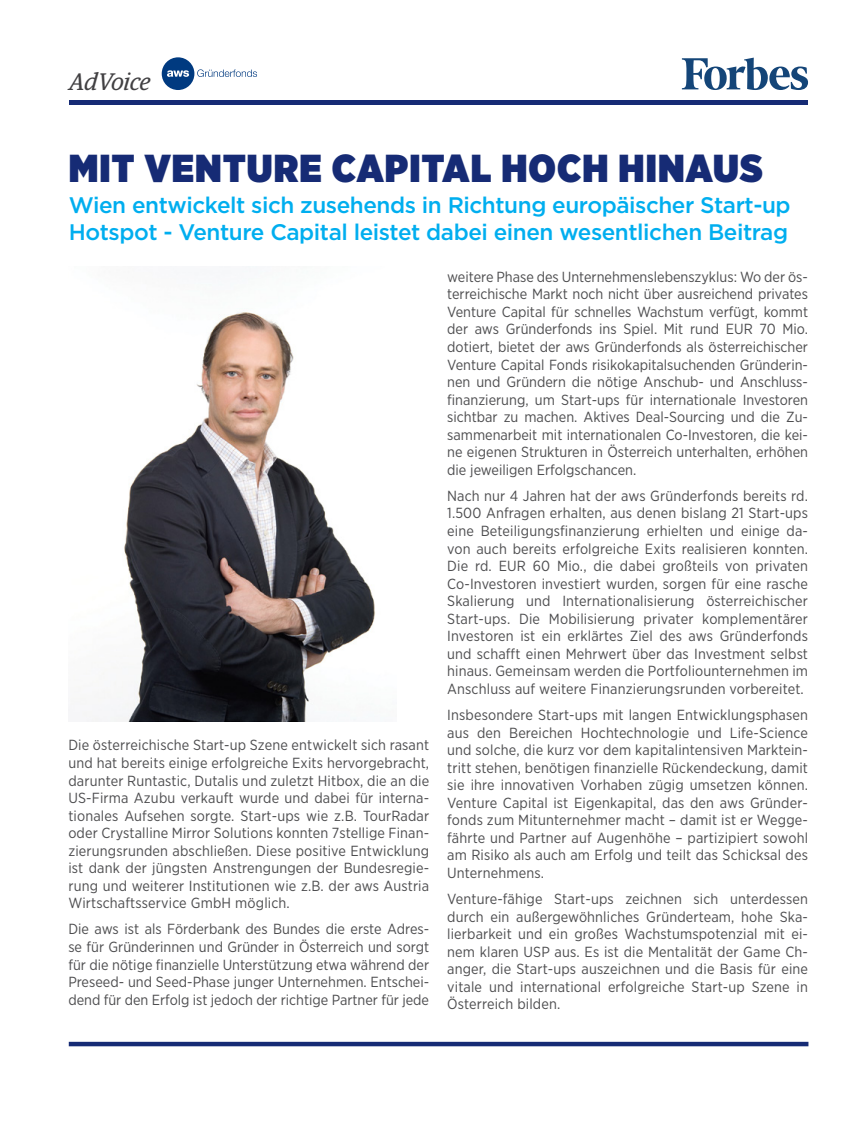
<style>
.page{position:relative;width:864px;height:1127px;background:#fff}
.page>*{position:absolute;margin:0;border:0;box-sizing:border-box;transform-origin:0 0}
.t1{font:900 39px "Gotham Narrow";letter-spacing:.03em;color:#162b75}
.t2{font:italic 24px "Guardian Egyp";color:#414042}
.t3{font:500 22.5px/27px "Gotham";letter-spacing:-.02em;color:#00aeef}
.t4{font:14.7px/17.5px "Gotham Narrow";letter-spacing:.01em;color:#4d4d4f;text-align:justify}
</style>
<div class="page">
<hr style="left:69px;top:1042px;width:739px;height:4px;background:#162b75">
<div style="left:69px;top:100px;width:738px;height:5px;background:#162b75"></div>
<div style="left:162px;top:57px;width:32px;height:33px;background:#003a80;border-radius:50%"></div>
<svg style="left:167px;top:70px;width:22px;height:7px"></svg>
<svg style="left:197px;top:69px;width:60px;height:8px"></svg>
<img style="left:87px;top:312px;width:288px;height:410px">
<svg style="left:681px;top:58px;width:126px;height:32px"></svg>
<h2 class="t2" style="left:69px;top:65px;width:83px">AdVoice</h2>
<h1 class="t1" style="left:69px;top:142px;width:695px">MIT VENTURE CAPITAL HOCH HINAUS</h1>
<h3 class="t3" style="left:69px;top:191px;width:723px">Wien entwickelt sich zusehends in Richtung europäischer Start-up<br>Hotspot - Venture Capital leistet dabei einen wesentlichen Beitrag</h3>
<p class="t4" style="left:68px;top:736px;width:362px">Die österreichische Start-up Szene entwickelt sich rasant und hat bereits einige erfolgreiche Exits hervorgebracht, darunter Runtastic, Dutalis und zuletzt Hitbox, die an die US-Firma Azubu verkauft wurde und dabei für interna&shy;tionales Aufsehen sorgte. Start-ups wie z.B. TourRadar oder Crystalline Mirror Solutions konnten 7stellige Finan&shy;zierungsrunden abschließen. Diese positive Entwicklung ist dank der jüngsten Anstrengungen der Bundesregie&shy;rung und weiterer Institutionen wie z.B. der aws Austria Wirtschaftsservice GmbH möglich.</p>
<p class="t4" style="left:68px;top:920px;width:362px">Die aws ist als Förderbank des Bundes die erste Adres&shy;se für Gründerinnen und Gründer in Österreich und sorgt für die nötige finanzielle Unterstützung etwa während der Preseed- und Seed-Phase junger Unternehmen. Entschei&shy;dend für den Erfolg ist jedoch der richtige Partner für jede</p>
<p class="t4" style="left:447px;top:267px;width:362px">weitere Phase des Unternehmenslebenszyklus: Wo der ös&shy;terreichische Markt noch nicht über ausreichend privates Venture Capital für schnelles Wachstum verfügt, kommt der aws Gründerfonds ins Spiel. Mit rund EUR 70 Mio. dotiert, bietet der aws Gründerfonds als österreichischer Venture Capital Fonds risikokapitalsuchenden Gründerin&shy;nen und Gründern die nötige Anschub- und Anschluss&shy;finanzierung, um Start-ups für internationale Investoren sichtbar zu machen. Aktives Deal-Sourcing und die Zu&shy;sammenarbeit mit internationalen Co-Investoren, die kei&shy;ne eigenen Strukturen in Österreich unterhalten, erhöhen die jeweiligen Erfolgschancen.</p>
<p class="t4" style="left:447px;top:487px;width:362px">Nach nur 4 Jahren hat der aws Gründerfonds bereits rd.<br>1.500 Anfragen erhalten, aus denen bislang 21 Start-ups eine Beteiligungsfinanzierung erhielten und einige da&shy;von auch bereits erfolgreiche Exits realisieren konnten.<br>Die rd. EUR 60 Mio., die dabei großteils von privaten Co-Investoren investiert wurden, sorgen für eine rasche Skalierung und Internationalisierung österreichischer Start-ups. Die Mobilisierung privater komplementärer Investoren ist ein erklärtes Ziel des aws Gründerfonds und schafft einen Mehrwert über das Investment selbst hinaus. Gemeinsam werden die Portfoliounternehmen im Anschluss auf weitere Finanzierungsrunden vorbereitet.</p>
<p class="t4" style="left:447px;top:706px;width:362px">Insbesondere Start-ups mit langen Entwicklungsphasen aus den Bereichen Hochtechnologie und Life-Science und solche, die kurz vor dem kapitalintensiven Marktein&shy;tritt stehen, benötigen finanzielle Rückendeckung, damit sie ihre innovativen Vorhaben zügig umsetzen können.<br>Venture Capital ist Eigenkapital, das den aws Gründer&shy;fonds zum Mitunternehmer macht – damit ist er Wegge&shy;fährte und Partner auf Augenhöhe – partizipiert sowohl am Risiko als auch am Erfolg und teilt das Schicksal des Unternehmens.</p>
<p class="t4" style="left:447px;top:890px;width:362px">Venture-fähige Start-ups zeichnen sich unterdessen durch ein außergewöhnliches Gründerteam, hohe Ska&shy;lierbarkeit und ein großes Wachstumspotenzial mit ei&shy;nem klaren USP aus. Es ist die Mentalität der Game Ch&shy;anger, die Start-ups auszeichnen und die Basis für eine vitale und international erfolgreiche Start-up Szene in Österreich bilden.</p>
</div>
